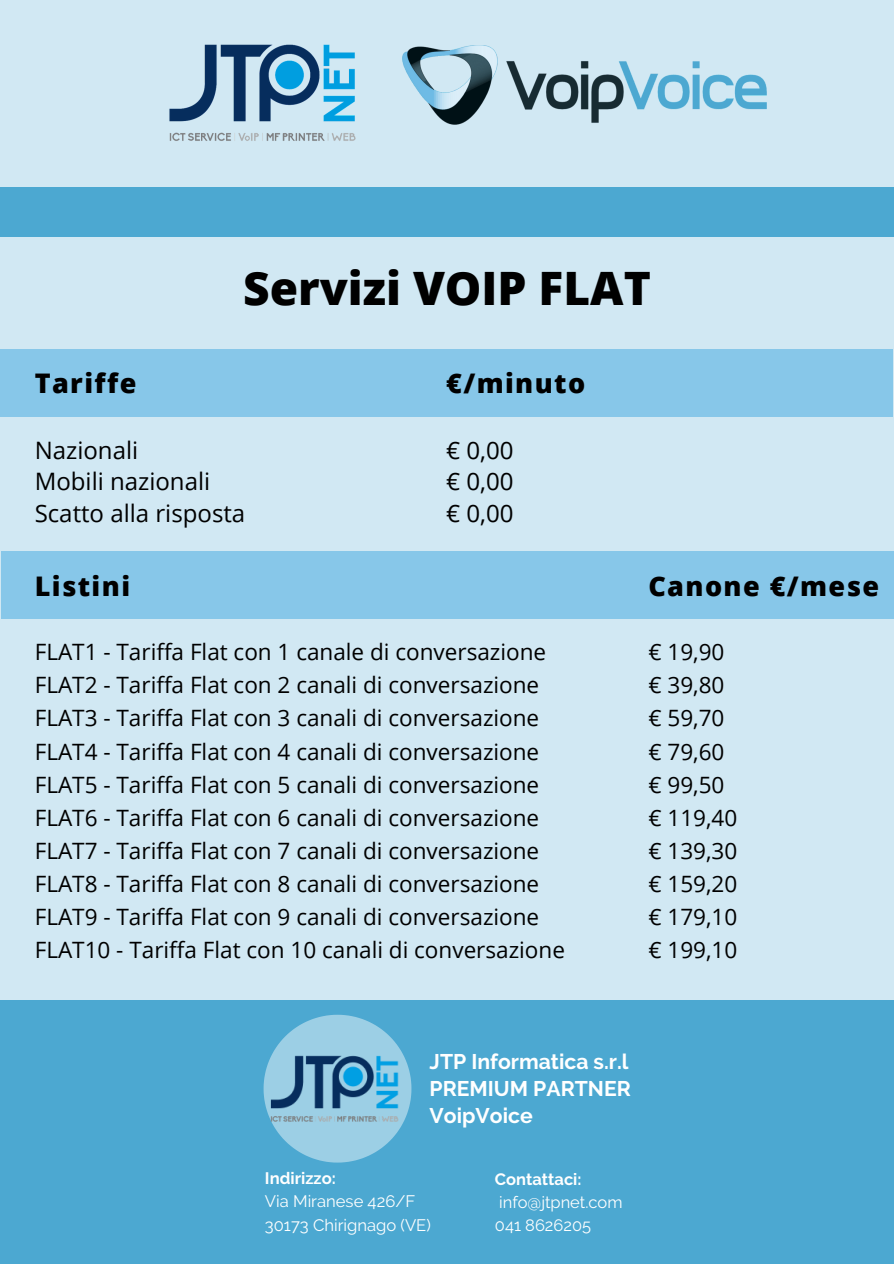
<style>
.page{position:relative;width:894px;height:1264px;background:#fff}
.page>*{position:absolute;margin:0;border:0;box-sizing:border-box;transform-origin:0 0}
.t1{font:800 46.05px "Open Sans";color:#000}
.t2{font:800 27px "Open Sans";letter-spacing:.05em;color:#000}
.t3{font:24px/31.3px "Open Sans";color:#000}
.t4{font:22.5px/33.2px "Open Sans";color:#000}
.t5{font:700 21.15px/26.7px "Raleway";color:#fff;text-align:justify}
.t6{font:16.65px/23.1px "Raleway";color:#fff}
.t7{font:700 16.65px "Raleway";color:#fff}
.t8{font:16.5px/23px "Raleway";color:#fff}
.t9{font:700 16.5px "Raleway";color:#fff}
</style>
<div class="page">
<div style="left:0;top:0;width:893px;height:1263px;background:#4ca8d1"></div>
<div style="left:0;top:237px;width:893px;height:762px;background:#d1e8f3"></div>
<div style="left:0;top:349px;width:892px;height:68px;background:#87c7e9"></div>
<div style="left:1px;top:551px;width:892px;height:68px;background:#87c7e9"></div>
<svg style="left:263px;top:1014px;width:148px;height:148px"></svg>
<img style="left:267px;top:1053px;width:140px;height:70px">
<div style="left:0;top:0;width:893px;height:187px;background:#d1e8f3"></div>
<img style="left:402px;top:46px;width:364px;height:79px">
<img style="left:169px;top:44px;width:187px;height:97px">
<p class="t2" style="left:35px;top:364px;width:103px">Tariffe</p>
<h1 class="t1" style="left:243px;top:256px;width:409px">Servizi VOIP FLAT</h1>
<p class="t2" style="left:446px;top:364px;width:141px">€/minuto</p>
<p class="t3" style="left:35px;top:434px;width:212px">Nazionali<br>Mobili nazionali<br>Scatto alla risposta</p>
<p class="t2" style="left:35px;top:566px;width:97px">Listini</p>
<p class="t3" style="left:446px;top:434px;width:69px;text-align:justify">€ 0,00 € 0,00 € 0,00</p>
<p class="t4" style="left:35px;top:634px;width:531px">FLAT1 - Tariffa Flat con 1 canale di conversazione FLAT2 - Tariffa Flat con 2 canali di conversazione FLAT3 - Tariffa Flat con 3 canali di conversazione FLAT4 - Tariffa Flat con 4 canali di conversazione FLAT5 - Tariffa Flat con 5 canali di conversazione FLAT6 - Tariffa Flat con 6 canali di conversazione FLAT7 - Tariffa Flat con 7 canali di conversazione FLAT8 - Tariffa Flat con 8 canali di conversazione FLAT9 - Tariffa Flat con 9 canali di conversazione FLAT10 - Tariffa Flat con 10 canali di conversazione</p>
<p class="t2" style="left:648px;top:566px;width:232px">Canone €/mese</p>
<p class="t4" style="left:648px;top:634px;width:90px">€ 19,90 € 39,80 € 59,70 € 79,60 € 99,50 € 119,40 € 139,30 € 159,20 € 179,10 € 199,10</p>
<p class="t5" style="left:429px;top:1048px;width:202px">JTP Informatica s.r.l PREMIUM PARTNER VoipVoice</p>
<p class="t7" style="left:265px;top:1168px;width:72px">Indirizzo:</p>
<p class="t6" style="left:265px;top:1189px;width:167px">Via Miranese 426/F<br>30173 Chirignago (VE)</p>
<p class="t9" style="left:495px;top:1169px;width:88px">Contattaci:</p>
<p class="t8" style="left:495px;top:1190px;width:129px">info@jtpnet.com<br>041 8626205</p>
</div>
